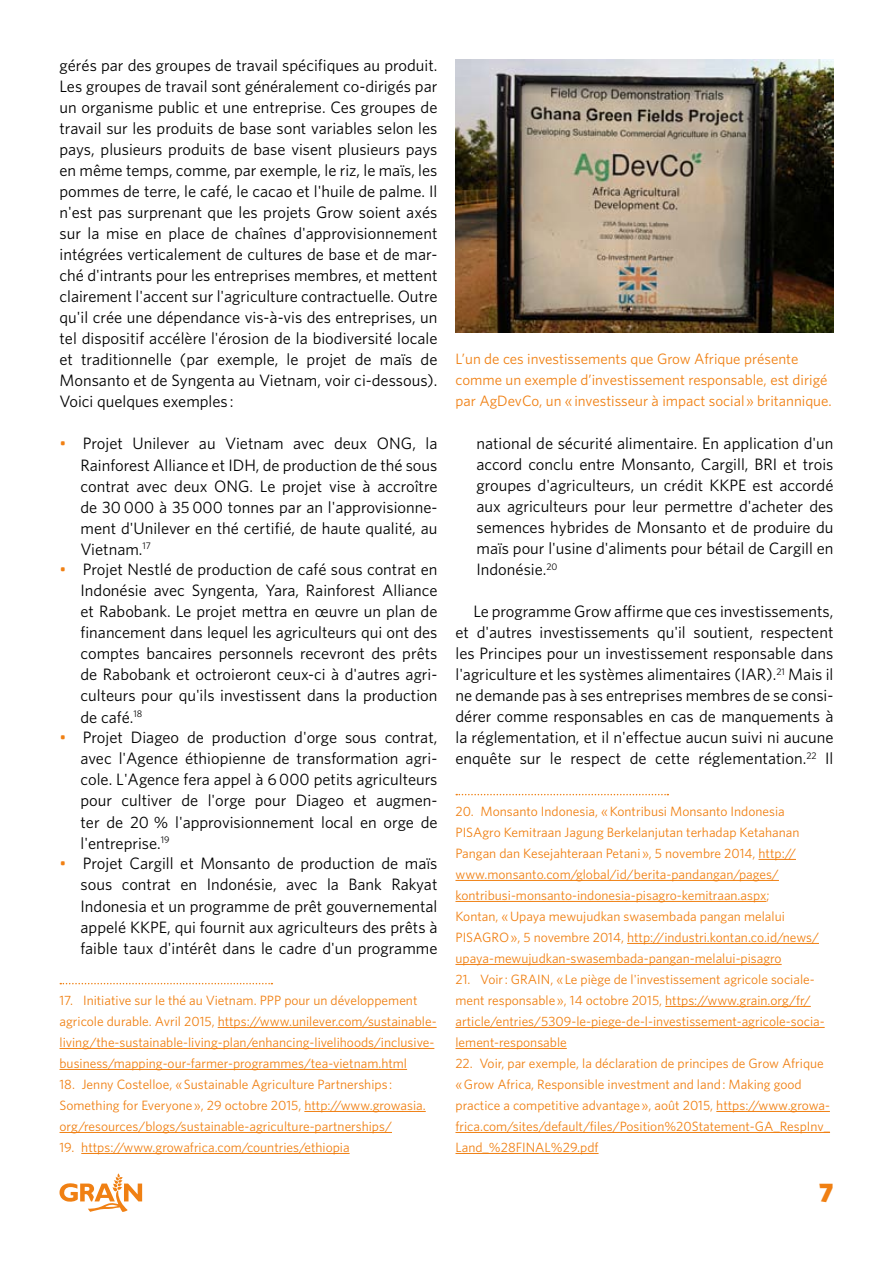
<style>
.page{position:relative;width:893px;height:1263px;background:#fff}
.page>*{position:absolute;margin:0;border:0;box-sizing:border-box;transform-origin:0 0}
.t1{font:900 27px "Whitney";color:#f08013}
.Footnote{font:16.5px/21px "Whitney";color:#000;text-align:justify}
.Bullets_3{font:16.5px/21px "Whitney";color:#000;text-align:justify}
.Photo_caption{font:15px/21px "Whitney";color:#f08013}
.Footnote-2{font:13.5px/21px "Whitney";color:#f08013}
.s1{color:#f08013}
</style>
<div class="page">
<svg style="left:60px;top:1173px;width:82px;height:39px"></svg>
<svg style="left:60px;top:983px;width:212px;height:1px"></svg>
<hr style="left:218px;top:1027px;width:219px;height:1px;background:#f08013">
<hr style="left:60px;top:1048px;width:374px;height:1px;background:#f08013">
<hr style="left:60px;top:1069px;width:347px;height:1px;background:#f08013">
<hr style="left:304px;top:1111px;width:122px;height:1px;background:#f08013">
<hr style="left:60px;top:1132px;width:332px;height:1px;background:#f08013">
<hr style="left:81px;top:1153px;width:269px;height:1px;background:#f08013">
<svg style="left:456px;top:794px;width:212px;height:1px"></svg>
<hr style="left:758px;top:859px;width:38px;height:1px;background:#f08013">
<hr style="left:455px;top:880px;width:324px;height:1px;background:#f08013">
<hr style="left:455px;top:901px;width:311px;height:1px;background:#f08013">
<hr style="left:627px;top:943px;width:192px;height:1px;background:#f08013">
<hr style="left:455px;top:964px;width:327px;height:1px;background:#f08013">
<hr style="left:665px;top:1006px;width:146px;height:1px;background:#f08013">
<hr style="left:455px;top:1027px;width:370px;height:1px;background:#f08013">
<hr style="left:455px;top:1048px;width:112px;height:1px;background:#f08013">
<hr style="left:716px;top:1111px;width:114px;height:1px;background:#f08013">
<hr style="left:455px;top:1132px;width:375px;height:1px;background:#f08013">
<hr style="left:455px;top:1153px;width:144px;height:1px;background:#f08013">
<img style="left:455px;top:60px;width:378px;height:273px">
<p class="Footnote" style="left:60px;top:55px;width:379px">gérés par des groupes de travail spécifiques au produit.<br>Les groupes de travail sont généralement co-dirigés par un organisme public et une entreprise. Ces groupes de travail sur les produits de base sont variables selon les pays, plusieurs produits de base visent plusieurs pays en même temps, comme, par exemple, le riz, le maïs, les pommes de terre, le café, le cacao et l'huile de palme. Il n'est pas surprenant que les projets Grow soient axés sur la mise en place de chaînes d'approvisionnement intégrées verticalement de cultures de base et de mar&shy;ché d'intrants pour les entreprises membres, et mettent clairement l'accent sur l'agriculture contractuelle. Outre qu'il crée une dépendance vis-à-vis des entreprises, un tel dispositif accélère l'érosion de la biodiversité locale et traditionnelle (par exemple, le projet de maïs de Monsanto et de Syngenta au Vietnam, voir ci-dessous).<br>Voici quelques exemples :</p>
<p class="Bullets_3" style="left:81px;top:433px;width:358px;text-indent:-21px"><span class="s1">•</span> Projet Unilever au Vietnam avec deux ONG, la Rainforest Alliance et IDH, de production de thé sous contrat avec deux ONG. Le projet vise à accroître de 30 000 à 35 000 tonnes par an l'approvisionne&shy;ment d'Unilever en thé certifié, de haute qualité, au Vietnam.<sup>17</sup></p>
<p class="Bullets_3" style="left:81px;top:559px;width:358px;text-indent:-21px"><span class="s1">•</span> Projet Nestlé de production de café sous contrat en Indonésie avec Syngenta, Yara, Rainforest Alliance et Rabobank. Le projet mettra en œuvre un plan de financement dans lequel les agriculteurs qui ont des comptes bancaires personnels recevront des prêts de Rabobank et octroieront ceux-ci à d'autres agri&shy;culteurs pour qu'ils investissent dans la production de café.<sup>18</sup></p>
<p class="Bullets_3" style="left:81px;top:727px;width:358px;text-indent:-21px"><span class="s1">•</span> Projet Diageo de production d'orge sous contrat, avec l'Agence éthiopienne de transformation agri&shy;cole. L'Agence fera appel à 6 000 petits agriculteurs pour cultiver de l'orge pour Diageo et augmen&shy;ter de 20 % l'approvisionnement local en orge de l'entreprise.<sup>19</sup></p>
<p class="Bullets_3" style="left:81px;top:853px;width:358px;text-indent:-21px"><span class="s1">•</span> Projet Cargill et Monsanto de production de maïs sous contrat en Indonésie, avec la Bank Rakyat Indonesia et un programme de prêt gouvernemental appelé KKPE, qui fournit aux agriculteurs des prêts à faible taux d'intérêt dans le cadre d'un programme</p>
<p class="Footnote-2" style="left:60px;top:989px;width:379px">17. Initiative sur le thé au Vietnam. PPP pour un développement agricole durable. Avril 2015, https://www.unilever.com/sustainable&shy;living/the-sustainable-living-plan/enhancing-livelihoods/inclusive&shy;business/mapping-our-farmer-programmes/tea-vietnam.html</p>
<p class="Footnote-2" style="left:60px;top:1073px;width:368px">18. Jenny Costelloe, « Sustainable Agriculture Partnerships :<br>Something for Everyone », 29 octobre 2015, http://www.growasia. org/resources/blogs/sustainable-agriculture-partnerships/</p>
<p class="Footnote-2" style="left:60px;top:1136px;width:292px">19. https://www.growafrica.com/countries/ethiopia</p>
<p class="Photo_caption" style="left:455px;top:348px;width:378px">L’un de ces investissements que Grow Afrique présente comme un exemple d’investissement responsable, est dirigé par AgDevCo, un « investisseur à impact social » britannique.</p>
<p class="Footnote" style="left:476px;top:433px;width:358px">national de sécurité alimentaire. En application d'un accord conclu entre Monsanto, Cargill, BRI et trois groupes d'agriculteurs, un crédit KKPE est accordé aux agriculteurs pour leur permettre d'acheter des semences hybrides de Monsanto et de produire du maïs pour l'usine d'aliments pour bétail de Cargill en Indonésie.<sup>20</sup></p>
<p class="Footnote" style="left:455px;top:601px;width:379px;text-indent:18px">Le programme Grow affirme que ces investissements, et d'autres investissements qu'il soutient, respectent les Principes pour un investissement responsable dans l'agriculture et les systèmes alimentaires (IAR).<sup>21</sup> Mais il ne demande pas à ses entreprises membres de se consi&shy;dérer comme responsables en cas de manquements à la réglementation, et il n'effectue aucun suivi ni aucune enquête sur le respect de cette réglementation.<sup>22</sup> Il</p>
<p class="Footnote-2" style="left:455px;top:800px;width:365px">20. Monsanto Indonesia, « Kontribusi Monsanto Indonesia PISAgro Kemitraan Jagung Berkelanjutan terhadap Ketahanan Pangan dan Kesejahteraan Petani », 5 novembre 2014, http:// www.monsanto.com/global/id/berita-pandangan/pages/ kontribusi-monsanto-indonesia-pisagro-kemitraan.aspx;<br>Kontan, « Upaya mewujudkan swasembada pangan melalui PISAGRO », 5 novembre 2014, http://industri.kontan.co.id/news/ upaya-mewujudkan-swasembada-pangan-melalui-pisagro</p>
<p class="Footnote-2" style="left:455px;top:968px;width:371px">21. Voir : GRAIN, « Le piège de l'investissement agricole sociale&shy;ment responsable », 14 octobre 2015, https://www.grain.org/fr/ article/entries/5309-le-piege-de-l-investissement-agricole-socia&shy;lement-responsable</p>
<p class="Footnote-2" style="left:455px;top:1052px;width:376px">22. Voir, par exemple, la déclaration de principes de Grow Afrique « Grow Africa, Responsible investment and land : Making good practice a competitive advantage », août 2015, https://www.growa&shy;frica.com/sites/default/files/Position%20Statement-GA_RespInv_ Land_%28FINAL%29.pdf</p>
<h1 class="t1" style="left:819px;top:1176px;width:16px">7</h1>
</div>
